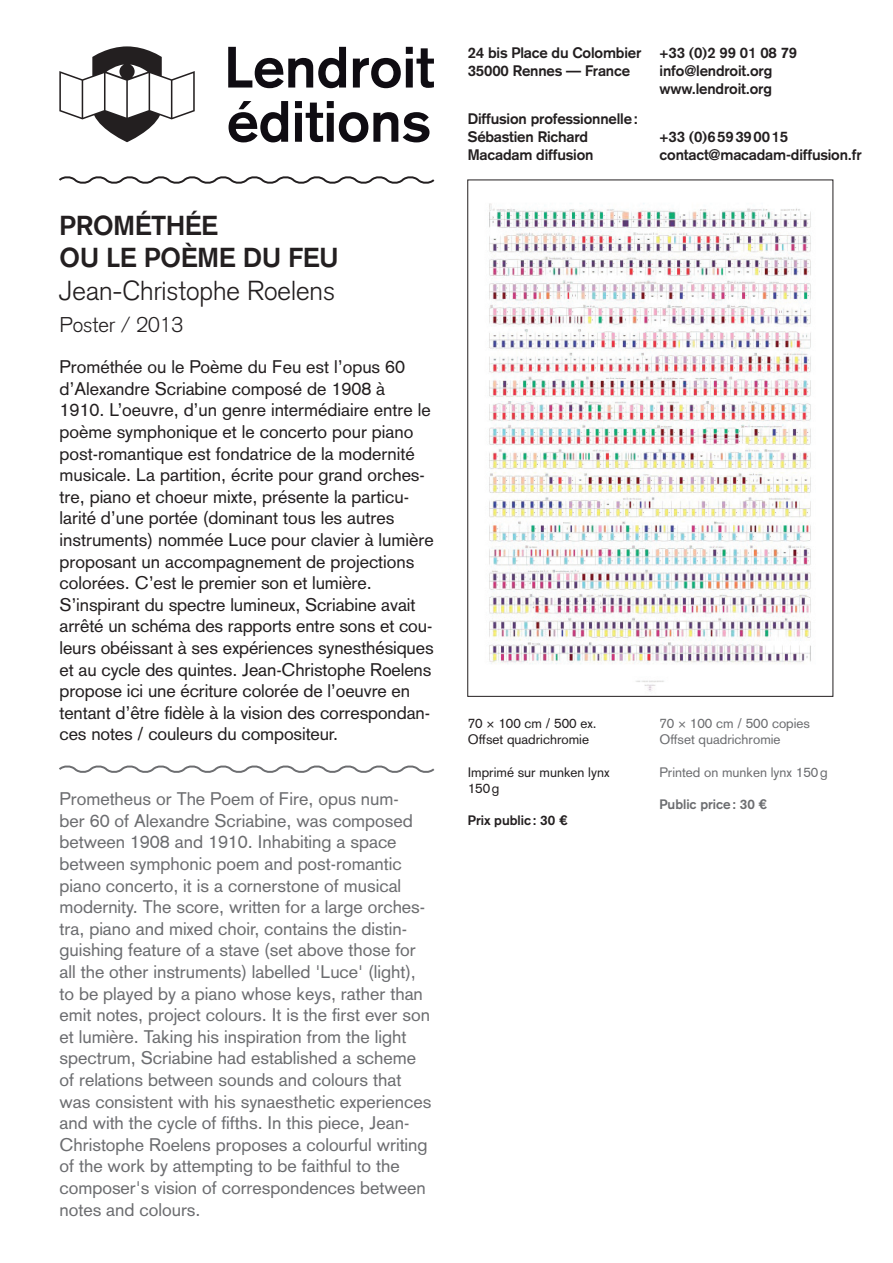
<style>
.page{position:relative;width:893px;height:1263px;background:#fff}
.page>*{position:absolute;margin:0;border:0;box-sizing:border-box;transform-origin:0 0}
.t1{font:700 27px/32.4px "Akzidenz Grotesk";color:#231f20}
.t2{font:300 27px "Akzidenz Grotesk";color:#231f20}
.t3{font:300 21px "Akzidenz Grotesk";color:#231f20}
.t4{font:18px/21.6px "Akzidenz Grotesk";color:#6c6d70}
.t5{font:18px/21.6px "Akzidenz Grotesk";color:#231f20}
.t6{font:700 15px/18px "Akzidenz Grotesk";letter-spacing:-.01em;color:#231f20}
.t7{font:13.5px/16.2px "Akzidenz Grotesk";color:#6c6d70}
.t8{font:13.5px/16.2px "Akzidenz Grotesk";color:#231f20}
.t9{font:700 13.5px "Akzidenz Grotesk";color:#6c6d70}
.t10{font:700 13.5px "Akzidenz Grotesk";color:#231f20}
.s1{font-family:"Grotesque MT Std"}
</style>
<div class="page">
<svg style="left:59px;top:46px;width:136px;height:96px"></svg>
<svg style="left:228px;top:47px;width:118px;height:41px"></svg>
<svg style="left:353px;top:47px;width:81px;height:41px"></svg>
<svg style="left:229px;top:101px;width:59px;height:41px"></svg>
<svg style="left:295px;top:101px;width:134px;height:41px"></svg>
<svg style="left:59px;top:176px;width:376px;height:8px"></svg>
<img style="left:489px;top:203px;width:322px;height:489px">
<svg style="left:59px;top:765px;width:376px;height:8px"></svg>
<h1 class="t1" style="left:60px;top:209px;width:281px">Prométhée<br>ou le poème du feu</h1>
<h1 class="t2" style="left:60px;top:275px;width:277px">Jean-Christophe Roelens</h1>
<p class="t3" style="left:60px;top:313px;width:125px">Poster / 2013</p>
<p class="t5" style="left:60px;top:356px;width:376px">Prométhée ou le Poème du Feu est l’opus 60 d’Alexandre Scriabine composé de 1908 à 1910. L’oeuvre, d’un genre intermédiaire entre le poème symphonique et le concerto pour piano post-romantique est fondatrice de la modernité musicale. La partition, écrite pour grand orches&shy;tre, piano et choeur mixte, présente la particu&shy;larité d’une portée (dominant tous les autres instruments) nommée Luce pour clavier à lumière proposant un accompagnement de projections colorées. C’est le premier son et lumière.<br>S’inspirant du spectre lumineux, Scriabine avait arrêté un schéma des rapports entre sons et cou&shy;leurs obéissant à ses expériences synesthésiques et au cycle des quintes. Jean-Christophe Roelens propose ici une écriture colorée de l’oeuvre en tentant d’être fidèle à la vision des correspondan&shy;ces notes / couleurs du compositeur.</p>
<p class="t4" style="left:60px;top:788px;width:373px">Prometheus or The Poem of Fire, opus num-<br>ber 60 of Alexandre Scriabine, was composed between 1908 and 1910. Inhabiting a space between symphonic poem and post-romantic piano concerto, it is a cornerstone of musical modernity. The score, written for a large orches&shy;tra, piano and mixed choir, contains the distin&shy;guishing feature of a stave (set above those for all the other instruments) labelled 'Luce' (light), to be played by a piano whose keys, rather than emit notes, project colours. It is the first ever son et lumière. Taking his inspiration from the light spectrum, Scriabine had established a scheme of relations between sounds and colours that was consistent with his synaesthetic experiences and with the cycle of fifths. In this piece, Jean-Christophe Roelens proposes a colourful writing of the work by attempting to be faithful to the composer's vision of correspondences between notes and colours.</p>
<p class="t6" style="left:468px;top:44px;width:175px">24 bis Place du Colombier<br>35000 Rennes — France</p>
<p class="t6" style="left:660px;top:44px;width:139px">+33 (0)2 99 01 08 79 info@lendroit.org www.lendroit.org</p>
<p class="t6" style="left:468px;top:109px;width:172px">Diffusion professionnelle:<br>Sébastien Richard<br>Macadam diffusion</p>
<p class="t6" style="left:660px;top:128px;width:204px">+33 (0)659390015 contact@macadam-diffusion.fr</p>
<p class="t8" style="left:468px;top:715px;width:130px">70 × 100 cm / 500 ex.<br>Offset quadrichromie</p>
<p class="t8" style="left:468px;top:764px;width:143px">Imprimé sur munken lynx<br>150g</p>
<p class="t10" style="left:468px;top:813px;width:102px">Prix public: 30 <span class="s1">€</span></p>
<p class="t7" style="left:659px;top:715px;width:152px">70 × 100 cm / 500 copies<br>Offset quadrichromie</p>
<p class="t7" style="left:659px;top:764px;width:170px">Printed on munken lynx 150g</p>
<p class="t9" style="left:659px;top:796px;width:110px">Public price: 30 <span class="s1">€</span></p>
</div>
